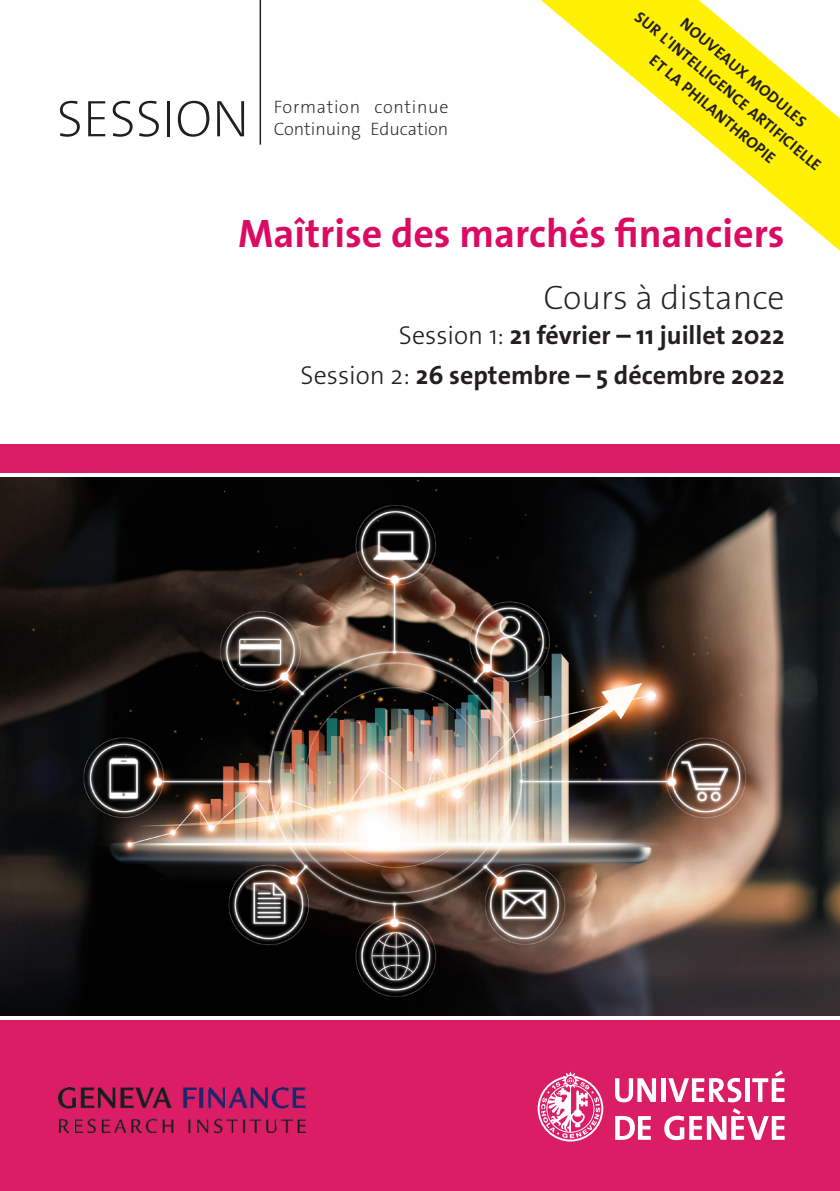
<style>
.page{position:relative;width:840px;height:1191px;background:#fff}
.page>*{position:absolute;margin:0;border:0;box-sizing:border-box;transform-origin:0 0}
.t1{font:200 52px "The Sans Os F";color:#231f20}
.t2{font:700 40px "The Sans Os F";color:#db0a62}
.t3{font:200 34px "The Sans Os F";color:#231f20}
.t4{font:700 26px "The Sans Os F";color:#231f20}
.t5{font:200 18px "The Sans Os F";color:#231f20}
.t6{font:200 18px "The Sans Os F";letter-spacing:.04em;color:#231f20}
.t7{font:700 16px "The Sans Os F";color:#231f20}
.s1{font-weight:300}
</style>
<div class="page">
<hr style="left:259px;top:0;width:2px;height:145px;background:#231f20">
<div style="left:0;top:444px;width:839px;height:28px;background:#da1d64"></div>
<div style="left:0;top:1020px;width:839px;height:171px;background:#da1d64"></div>
<svg style="left:537px;top:1071px;width:66px;height:70px"></svg>
<svg style="left:615px;top:1078px;width:40px;height:24px"></svg>
<div style="left:660px;top:1078px;width:5px;height:24px;background:#fff"></div>
<svg style="left:668px;top:1077px;width:73px;height:25px"></svg>
<svg style="left:745px;top:1078px;width:3px;height:24px"></svg>
<svg style="left:752px;top:1070px;width:32px;height:32px"></svg>
<svg style="left:615px;top:1116px;width:35px;height:24px"></svg>
<svg style="left:664px;top:1108px;width:120px;height:32px"></svg>
<img style="left:58px;top:1087px;width:247px;height:45px">
<img style="left:0;top:478px;width:839px;height:537px">
<svg style="left:541px;top:0;width:298px;height:250px"></svg>
<p class="t1" style="left:57px;top:85px;width:194px">SESSION</p>
<p class="t6" style="left:274px;top:95px;width:176px">Formation continue</p>
<p class="t5" style="left:274px;top:117px;width:176px">Continuing Education</p>
<p class="t7" style="left:643px;top:7px;width:239px;rotate:40deg">SUR L'INTELLIGENCE ARTIFICIELLE</p>
<p class="t7" style="left:688px;top:13px;width:161px;rotate:40deg">NOUVEAUX MODULES</p>
<p class="t7" style="left:658px;top:50px;width:160px;rotate:40deg">ET LA PHILANTHROPIE</p>
<p class="t2" style="left:238px;top:208px;width:547px">Maîtrise des marchés financiers</p>
<p class="t3" style="left:543px;top:276px;width:242px">Cours à distance</p>
<p class="t4" style="left:398px;top:318px;width:387px"><span class="s1">Session 1:</span> 21 février – 11 juillet 2022</p>
<p class="t4" style="left:300px;top:358px;width:485px"><span class="s1">Session 2:</span> 26 septembre – 5 décembre 2022</p>
</div>
